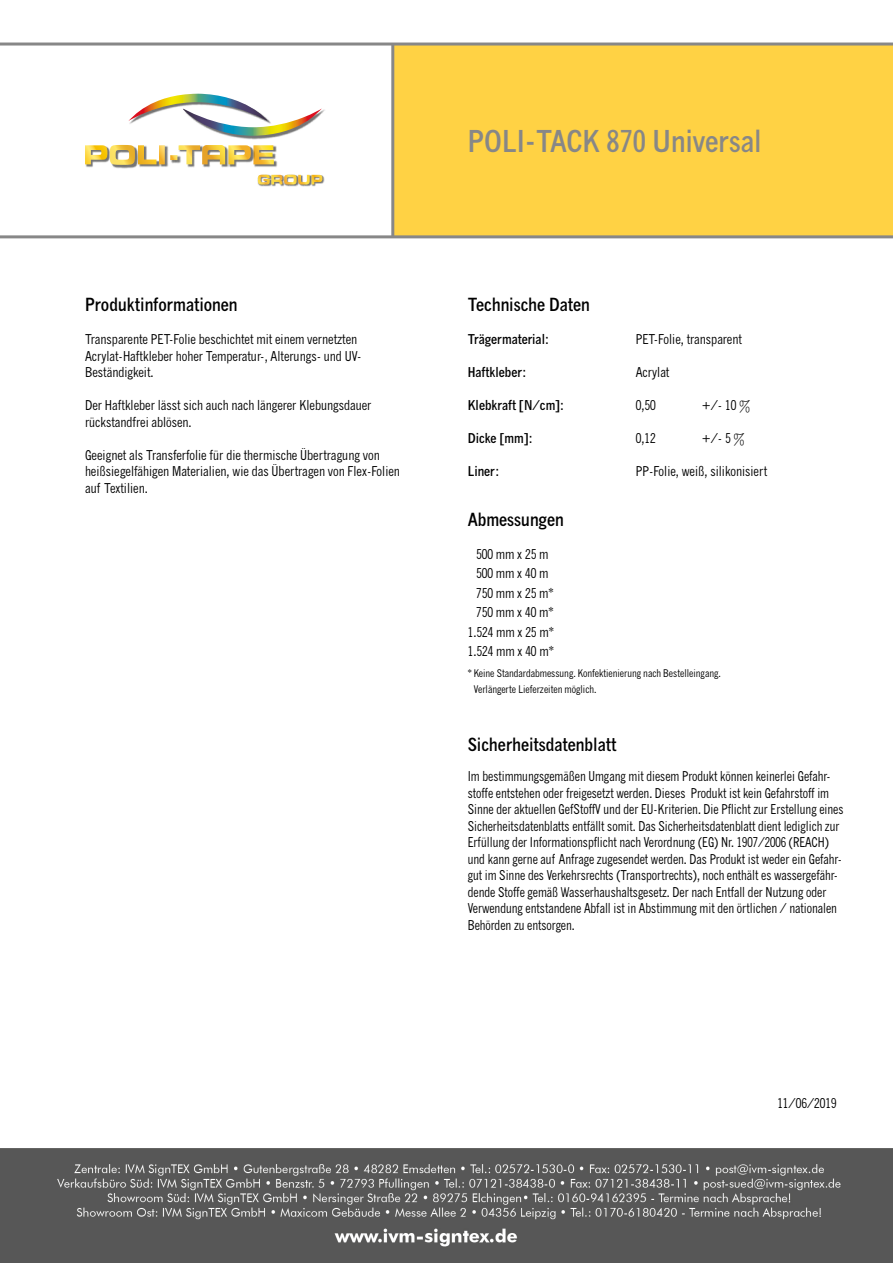
<style>
.page{position:relative;width:893px;height:1263px;background:#fff}
.page>*{position:absolute;margin:0;border:0;box-sizing:border-box;transform-origin:0 0}
.t1{font:700 condensed 30px "News Gothic MT Pro";color:#878787}
.t2{font:700 condensed 18px "News Gothic MT Pro";color:#000}
.t3{font:condensed 13.5px/16.5px "News Gothic MT Pro";color:#000;scale:.95 1}
.t4{font:condensed 13.5px/16.5px "News Gothic MT Pro";color:#000}
.t5{font:700 condensed 13.5px "News Gothic MT Pro";color:#000}
.t6{font:condensed 10.5px/16.5px "News Gothic MT Pro";color:#000}
</style>
<div class="page">
<div style="left:393px;top:44px;width:500px;height:193px;background:#ffd244"></div>
<hr style="left:0;top:235px;width:893px;height:3px;background:#878787">
<hr style="left:0;top:43px;width:893px;height:3px;background:#878787">
<hr style="left:391px;top:44px;width:3px;height:193px;background:#878787">
<img style="left:259px;top:175px;width:66px;height:12px">
<svg style="left:258px;top:175px;width:64px;height:10px"></svg>
<img style="left:86px;top:165px;width:82px;height:3px">
<img style="left:187px;top:145px;width:90px;height:23px">
<svg style="left:85px;top:145px;width:189px;height:20px"></svg>
<img style="left:229px;top:109px;width:96px;height:30px">
<svg style="left:128px;top:94px;width:194px;height:42px"></svg>
<img style="left:0;top:1148px;width:893px;height:115px">
<h2 class="t2" style="left:85px;top:293px;width:154px">Produktinformationen</h2>
<p class="t4" style="left:85px;top:331px;width:278px">Transparente PET-Folie beschichtet mit einem vernetzten<br>Acrylat-Haftkleber hoher Temperatur-, Alterungs- und UV-<br>Beständigkeit.</p>
<p class="t4" style="left:85px;top:397px;width:288px">Der Haftkleber lässt sich auch nach längerer Klebungsdauer rückstandfrei ablösen.</p>
<p class="t4" style="left:85px;top:446px;width:316px">Geeignet als Transferfolie für die thermische Übertragung von heißsiegelfähigen Materialien, wie das Übertragen von Flex-Folien auf Textilien.</p>
<h1 class="t1" style="left:468px;top:122px;width:295px">POLI-TACK 870 Universal</h1>
<h2 class="t2" style="left:468px;top:293px;width:124px">Technische Daten</h2>
<p class="t5" style="left:468px;top:331px;width:83px">Trägermaterial:</p>
<p class="t4" style="left:636px;top:331px;width:108px">PET-Folie, transparent</p>
<p class="t5" style="left:468px;top:364px;width:60px">Haftkleber:</p>
<p class="t4" style="left:636px;top:364px;width:35px">Acrylat</p>
<p class="t5" style="left:468px;top:397px;width:98px">Klebkraft [N/cm]:</p>
<p class="t4" style="left:636px;top:397px;width:21px">0,50</p>
<p class="t4" style="left:702px;top:397px;width:50px">+/- 10 %</p>
<p class="t5" style="left:468px;top:430px;width:66px">Dicke [mm]:</p>
<p class="t4" style="left:636px;top:430px;width:21px">0,12</p>
<p class="t4" style="left:702px;top:430px;width:45px">+/- 5 %</p>
<p class="t5" style="left:468px;top:463px;width:33px">Liner:</p>
<p class="t4" style="left:636px;top:463px;width:133px">PP-Folie, weiß, silikonisiert</p>
<h2 class="t2" style="left:468px;top:508px;width:98px">Abmessungen</h2>
<p class="t4" style="left:476px;top:545px;width:74px">500 mm x 25 m</p>
<p class="t4" style="left:476px;top:565px;width:74px">500 mm x 40 m</p>
<p class="t4" style="left:476px;top:584px;width:79px">750 mm x 25 m*</p>
<p class="t4" style="left:476px;top:604px;width:79px">750 mm x 40 m*</p>
<p class="t4" style="left:468px;top:623px;width:88px">1.524 mm x 25 m*</p>
<p class="t4" style="left:468px;top:643px;width:88px">1.524 mm x 40 m*</p>
<p class="t6" style="left:474px;top:665px;width:248px;text-indent:-6px">* Keine Standardabmessung. Konfektienierung nach Bestelleingang.<br>Verlängerte Lieferzeiten möglich.</p>
<h2 class="t2" style="left:468px;top:733px;width:150px">Sicherheitsdatenblatt</h2>
<p class="t3" style="left:468px;top:768px;width:397px">Im bestimmungsgemäßen Umgang mit diesem Produkt können keinerlei Gefahr&shy;stoffe entstehen oder freigesetzt werden. Dieses Produkt ist kein Gefahrstoff im Sinne der aktuellen GefStoffV und der EU-Kriterien. Die Pflicht zur Erstellung eines Sicherheitsdatenblatts entfällt somit. Das Sicherheitsdatenblatt dient lediglich zur Erfüllung der Informationspflicht nach Verordnung (EG) Nr. 1907/2006 (REACH) und kann gerne auf Anfrage zugesendet werden. Das Produkt ist weder ein Gefahr&shy;gut im Sinne des Verkehrsrechts (Transportrechts), noch enthält es wassergefähr&shy;dende Stoffe gemäß Wasserhaushaltsgesetz. Der nach Entfall der Nutzung oder Verwendung entstandene Abfall ist in Abstimmung mit den örtlichen / nationalen Behörden zu entsorgen.</p>
<p class="t4" style="left:777px;top:1095px;width:61px">11/06/2019</p>
</div>
